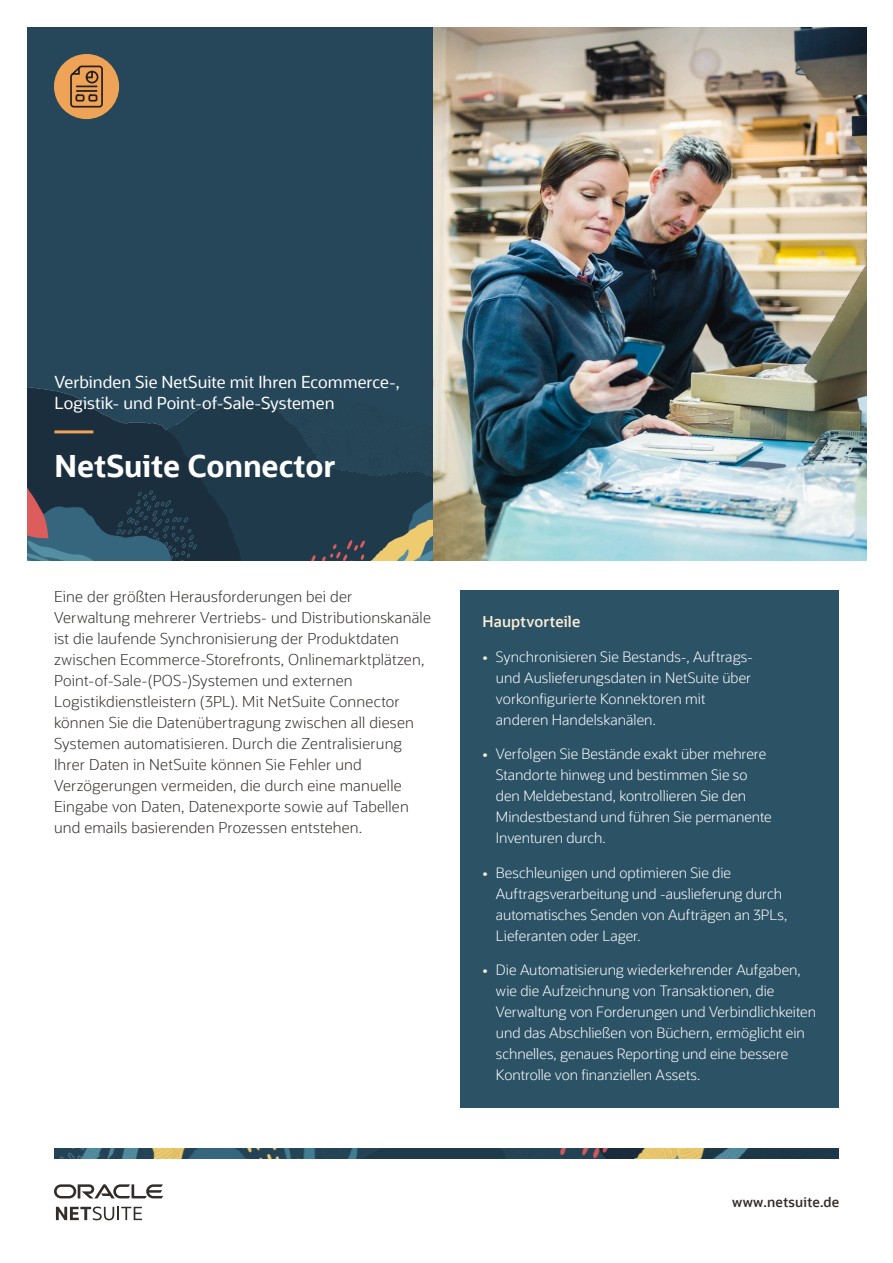
<style>
.page{position:relative;width:893px;height:1263px;background:#fff}
.page>*{position:absolute;margin:0;border:0;box-sizing:border-box;transform-origin:0 0}
.H1_2019{font:700 30px "Oracle Sans";color:#fff}
.Eyebrow_2019{font:16.5px "Oracle Sans";color:#fff}
.Main_Body_2016{font:300 15px/21px "Oracle Sans";letter-spacing:.01em;color:#312d2a}
.H2_Main_Body_Header{font:600 15px "Oracle Sans";letter-spacing:.01em;color:#fcedd9}
.t1{font:300 14.25px/21px "Oracle Sans";color:#fff}
.t2{font:600 13.5px "Oracle Sans";letter-spacing:.015em;color:#312d2a}
.s1{font-weight:600;font-size:15px;color:#fcedd9}
</style>
<div class="page">
<img style="left:54px;top:1148px;width:785px;height:10px">
<img style="left:433px;top:27px;width:433px;height:533px">
<div style="left:27px;top:27px;width:406px;height:533px;background:#264759"></div>
<div style="left:54px;top:54px;width:65px;height:65px;background:#eea357;border-radius:50%"></div>
<svg style="left:70px;top:65px;width:33px;height:43px"></svg>
<img style="left:27px;top:387px;width:406px;height:173px">
<hr style="left:54px;top:430px;width:39px;height:3px;background:#eea357">
<div style="left:460px;top:590px;width:379px;height:517px;background:#2c5266"></div>
<svg style="left:56px;top:1206px;width:86px;height:14px"></svg>
<svg style="left:54px;top:1184px;width:109px;height:14px"></svg>
<p class="Eyebrow_2019" style="left:54px;top:372px;width:347px">Verbinden Sie NetSuite mit Ihren Ecommerce-,</p>
<p class="Eyebrow_2019" style="left:54px;top:393px;width:282px">Logistik- und Point-of-Sale-Systemen</p>
<p class="H1_2019" style="left:54px;top:447px;width:283px">NetSuite Connector</p>
<p class="Main_Body_2016" style="left:54px;top:586px;width:378px">Eine der größten Herausforderungen bei der Verwaltung mehrerer Vertriebs- und Distributionskanäle ist die laufende Synchronisierung der Produktdaten zwischen Ecommerce-Storefronts, Onlinemarktplätzen, Point-of-Sale-(POS-)Systemen und externen Logistikdienstleistern (3PL). Mit NetSuite Connector können Sie die Datenübertragung zwischen all diesen Systemen automatisieren. Durch die Zentralisierung Ihrer Daten in NetSuite können Sie Fehler und Verzögerungen vermeiden, die durch eine manuelle Eingabe von Daten, Datenexporte sowie auf Tabellen und emails basierenden Prozessen entstehen.</p>
<p class="H2_Main_Body_Header" style="left:482px;top:612px;width:99px">Hauptvorteile</p>
<p class="t1" style="left:496px;top:646px;width:259px;text-indent:-14px"><span class="s1">•</span> Synchronisieren Sie Bestands-, Auftrags&shy;und Auslieferungsdaten in NetSuite über vorkonfigurierte Konnektoren mit anderen Handelskanälen.</p>
<p class="t1" style="left:496px;top:744px;width:277px;text-indent:-14px"><span class="s1">•</span> Verfolgen Sie Bestände exakt über mehrere Standorte hinweg und bestimmen Sie so den Meldebestand, kontrollieren Sie den Mindestbestand und führen Sie permanente Inventuren durch.</p>
<p class="t1" style="left:496px;top:862px;width:293px;text-indent:-14px"><span class="s1">•</span> Beschleunigen und optimieren Sie die Auftragsverarbeitung und -auslieferung durch automatisches Senden von Aufträgen an 3PLs, Lieferanten oder Lager.</p>
<p class="t1" style="left:496px;top:960px;width:322px;text-indent:-14px"><span class="s1">•</span> Die Automatisierung wiederkehrender Aufgaben, wie die Aufzeichnung von Transaktionen, die Verwaltung von Forderungen und Verbindlichkeiten und das Abschließen von Büchern, ermöglicht ein schnelles, genaues Reporting und eine bessere Kontrolle von finanziellen Assets.</p>
<p class="t2" style="left:732px;top:1194px;width:108px">www.netsuite.de</p>
</div>
